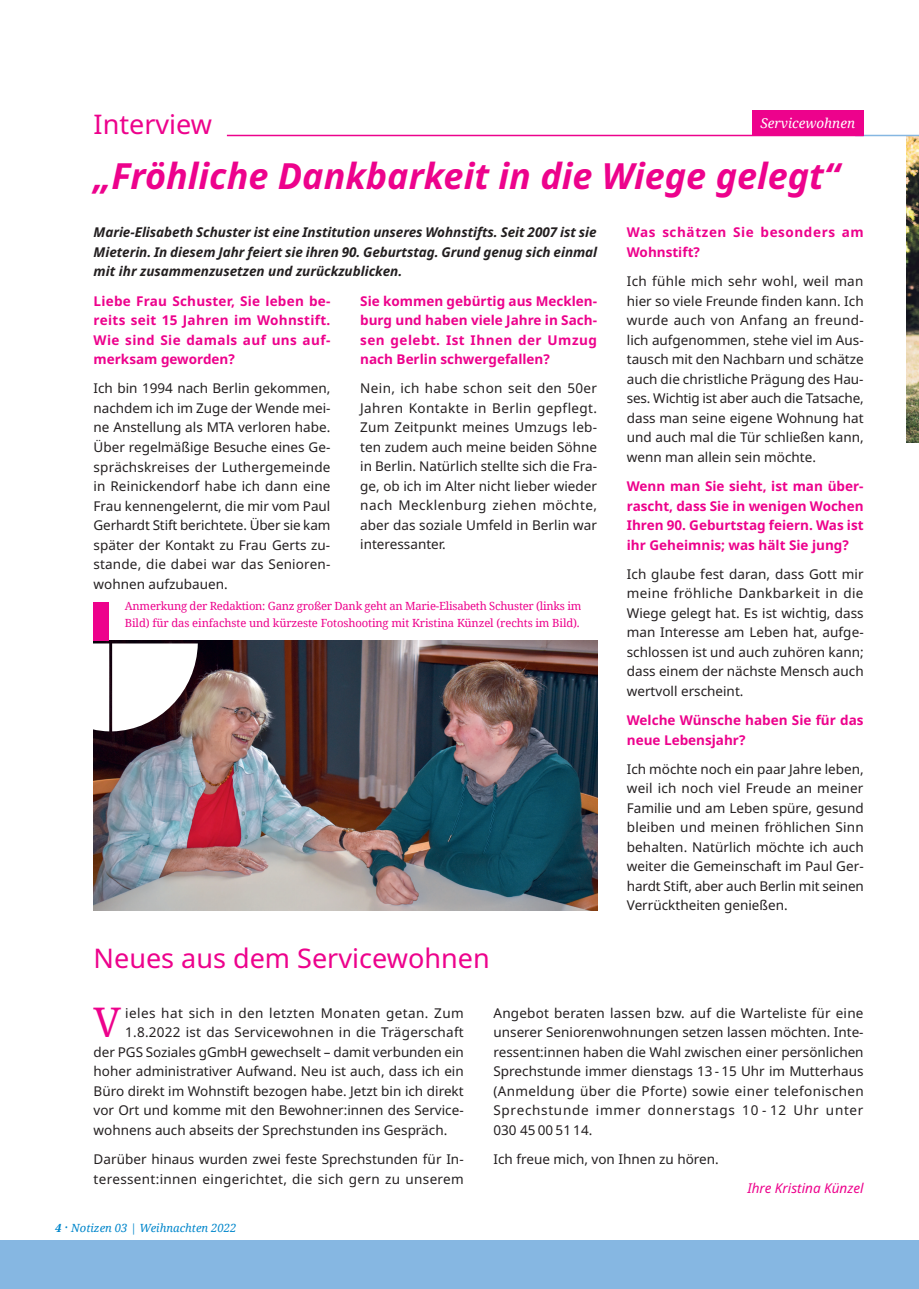
<style>
.page{position:relative;width:919px;height:1289px;background:#fff}
.page>*{position:absolute;margin:0;border:0;box-sizing:border-box;transform-origin:0 0}
.t1{font:40.8px "Noto Serif";color:#ed028c}
.t2{font:italic 700 36px "Noto Sans";color:#ed028c}
.t3{font:27px "Noto Sans";color:#ed028c}
.t4{font:13.5px/19.5px "Noto Sans";color:#231f20;text-align:justify}
.t5{font:700 13.5px/19.5px "Noto Sans";color:#ed028c;text-align:justify}
.t6{font:italic 700 13.5px/19.5px "Noto Sans";color:#231f20;text-align:justify}
.t7{font:13.5px "Noto Sans";letter-spacing:.02em;color:#231f20}
.t8{font:13.5px "Noto Sans";letter-spacing:.03em;color:#231f20}
.t9{font:700 13.5px/19.5px "Noto Sans";letter-spacing:.045em;color:#ed028c}
.t10{font:italic 13.5px "Noto Sans";color:#ed028c}
.t11{font:italic 13.5px "Noto Serif";color:#fff}
.t12{font:11.25px/17.2px "Noto Serif";letter-spacing:-.02em;color:#ed028c}
.t13{font:italic 11.25px "Noto Serif";color:#0086cb}
.s1{font-weight:700}
.s2{font-size:13.5px}
</style>
<div class="page">
<div style="left:0;top:1239px;width:906px;height:49px;background:#86b7e2"></div>
<img style="left:94px;top:640px;width:503px;height:270px">
<svg style="left:94px;top:643px;width:104px;height:88px"></svg>
<div style="left:94px;top:601px;width:15px;height:39px;background:#ed028c"></div>
<img style="left:906px;top:136px;width:12px;height:306px">
<hr style="left:855px;top:135px;width:63px;height:1px;background:#86b7e2">
<div style="left:906px;top:1239px;width:12px;height:49px;background:#86b7e2"></div>
<div style="left:751px;top:111px;width:112px;height:25px;background:#ed028c"></div>
<hr style="left:227px;top:135px;width:636px;height:1px;background:#ed028c">
<h3 class="t3" style="left:94px;top:109px;width:120px">Interview</h3>
<h2 class="t2" style="left:94px;top:150px;width:747px">„Fröhliche Dankbarkeit in die Wiege gelegt“</h2>
<p class="t11" style="left:760px;top:113px;width:96px">Servicewohnen</p>
<p class="t6" style="left:94px;top:223px;width:505px">Marie-Elisabeth Schuster ist eine Institution unseres Wohnstifts. Seit 2007 ist sie Mieterin. In diesem Jahr feiert sie ihren 90. Geburtstag. Grund genug sich einmal mit ihr zusammenzusetzen und zurückzublicken.</p>
<p class="t5" style="left:94px;top:291px;width:238px">Liebe Frau Schuster, Sie leben be&shy;reits seit 15 Jahren im Wohnstift.<br>Wie sind Sie damals auf uns auf&shy;merksam geworden?</p>
<p class="t4" style="left:94px;top:379px;width:238px">Ich bin 1994 nach Berlin gekommen, nachdem ich im Zuge der Wende mei&shy;ne Anstellung als MTA verloren habe.<br>Über regelmäßige Besuche eines Ge&shy;sprächskreises der Luthergemeinde in Reinickendorf habe ich dann eine Frau kennengelernt, die mir vom Paul Gerhardt Stift berichtete. Über sie kam später der Kontakt zu Frau Gerts zu&shy;stande, die dabei war das Senioren&shy;wohnen aufzubauen.</p>
<p class="t5" style="left:360px;top:291px;width:238px">Sie kommen gebürtig aus Mecklen&shy;burg und haben viele Jahre in Sach&shy;sen gelebt. Ist Ihnen der Umzug nach Berlin schwergefallen?</p>
<p class="t4" style="left:360px;top:379px;width:238px">Nein, ich habe schon seit den 50er Jahren Kontakte in Berlin gepflegt.<br>Zum Zeitpunkt meines Umzugs leb&shy;ten zudem auch meine beiden Söhne in Berlin. Natürlich stellte sich die Fra&shy;ge, ob ich im Alter nicht lieber wieder nach Mecklenburg ziehen möchte, aber das soziale Umfeld in Berlin war interessanter.</p>
<p class="t12" style="left:125px;top:597px;width:458px">Anmerkung der Redaktion: Ganz großer Dank geht an Marie-Elisabeth Schuster (links im<br>Bild) für das einfachste und kürzeste Fotoshooting mit Kristina Künzel (rechts im Bild).</p>
<h3 class="t3" style="left:94px;top:943px;width:397px">Neues aus dem Servicewohnen</h3>
<p class="t9" style="left:626px;top:223px;width:238px">Was schätzen Sie besonders am<br>Wohnstift?</p>
<p class="t4" style="left:626px;top:272px;width:238px">Ich fühle mich sehr wohl, weil man hier so viele Freunde finden kann. Ich wurde auch von Anfang an freund&shy;lich aufgenommen, stehe viel im Aus&shy;tausch mit den Nachbarn und schätze auch die christliche Prägung des Hau&shy;ses. Wichtig ist aber auch die Tatsache, dass man seine eigene Wohnung hat und auch mal die Tür schließen kann, wenn man allein sein möchte.</p>
<p class="t5" style="left:626px;top:476px;width:238px">Wenn man Sie sieht, ist man über&shy;rascht, dass Sie in wenigen Wochen Ihren 90. Geburtstag feiern. Was ist ihr Geheimnis; was hält Sie jung?</p>
<p class="t4" style="left:626px;top:564px;width:238px">Ich glaube fest daran, dass Gott mir meine fröhliche Dankbarkeit in die Wiege gelegt hat. Es ist wichtig, dass man Interesse am Leben hat, aufge&shy;schlossen ist und auch zuhören kann; dass einem der nächste Mensch auch wertvoll erscheint.</p>
<p class="t5" style="left:626px;top:710px;width:238px">Welche Wünsche haben Sie für das neue Lebensjahr?</p>
<p class="t4" style="left:626px;top:759px;width:238px">Ich möchte noch ein paar Jahre leben, weil ich noch viel Freude an meiner Familie und am Leben spüre, gesund bleiben und meinen fröhlichen Sinn behalten. Natürlich möchte ich auch weiter die Gemeinschaft im Paul Ger&shy;hardt Stift, aber auch Berlin mit seinen Verrücktheiten genießen.</p>
<h1 class="t1" style="left:94px;top:994px;width:29px">V</h1>
<p class="t8" style="left:125px;top:1005px;width:340px">ieles hat sich in den letzten Monaten getan. Zum</p>
<p class="t7" style="left:125px;top:1024px;width:340px">1.8.2022 ist das Servicewohnen in die Trägerschaft</p>
<p class="t4" style="left:94px;top:1042px;width:372px">der PGS Soziales gGmbH gewechselt – damit verbunden ein</p>
<p class="t4" style="left:94px;top:1061px;width:371px">hoher administrativer Aufwand. Neu ist auch, dass ich ein</p>
<p class="t4" style="left:94px;top:1081px;width:371px">Büro direkt im Wohnstift bezogen habe. Jetzt bin ich direkt</p>
<p class="t4" style="left:94px;top:1100px;width:371px">vor Ort und komme mit den Bewohner:innen des Service-</p>
<p class="t4" style="left:94px;top:1120px;width:355px">wohnens auch abseits der Sprechstunden ins Gespräch.</p>
<p class="t4" style="left:94px;top:1149px;width:372px">Darüber hinaus wurden zwei feste Sprechstunden für In&shy;teressent:innen eingerichtet, die sich gern zu unserem</p>
<p class="t13" style="left:55px;top:1219px;width:183px"><span class="s1">4</span> <span class="s2">·</span> Notizen 03 | Weihnachten 2022</p>
<p class="t4" style="left:493px;top:1003px;width:372px">Angebot beraten lassen bzw. auf die Warteliste für eine unserer Seniorenwohnungen setzen lassen möchten. Inte&shy;ressent:innen haben die Wahl zwischen einer persönlichen Sprechstunde immer dienstags 13 - 15 Uhr im Mutterhaus (Anmeldung über die Pforte) sowie einer telefonischen Sprechstunde immer donnerstags 10 - 12 Uhr unter 030 45 00 51 14.</p>
<p class="t4" style="left:493px;top:1149px;width:227px">Ich freue mich, von Ihnen zu hören.</p>
<p class="t10" style="left:747px;top:1178px;width:118px">Ihre Kristina Künzel</p>
</div>
